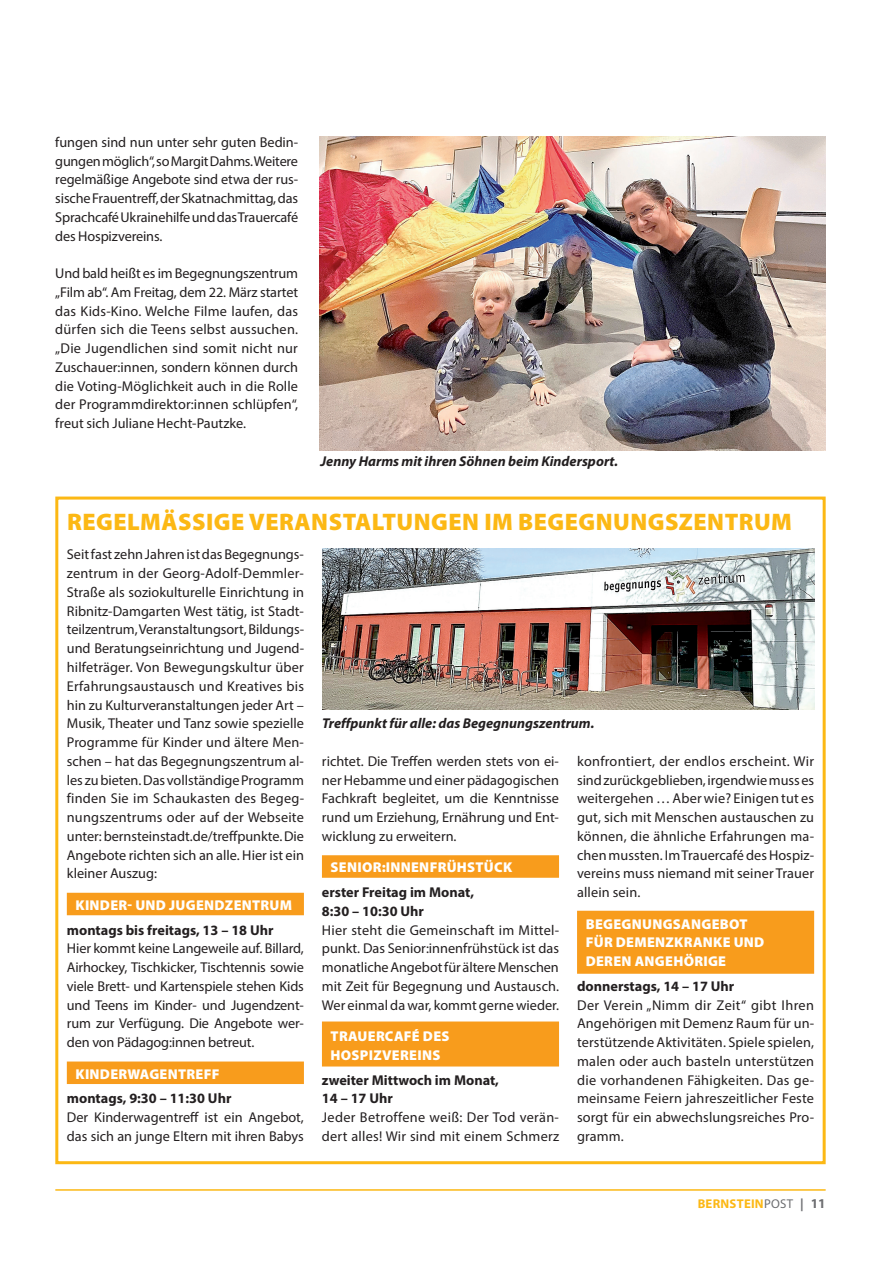
<style>
.page{position:relative;width:881px;height:1263px;background:#fff}
.page>*{position:absolute;margin:0;border:0;box-sizing:border-box;transform-origin:0 0}
.t1{font:900 24px "Myriad Pro";letter-spacing:.02em;color:#fcb814}
.t2{font:14.25px/18.8px "Myriad Pro";color:#231f20;text-align:justify}
.t3{font:900 14.25px/18.8px "Myriad Pro";letter-spacing:.02em;color:#fff}
.t4{font:700 14.25px/18.8px "Myriad Pro";color:#231f20}
.t5{font:italic 700 14.25px "Myriad Pro";color:#231f20}
.t6{font:700 12.75px "Myriad Pro";letter-spacing:.02em;color:#fcb814}
.s1{font-weight:400;color:#6c6d70}
.s2{color:#6c6d70}
.s3{font-size:13.5px;color:#6c6d70}
</style>
<div class="page">
<hr style="left:55px;top:1189px;width:770px;height:2px;background:#fcb814">
<div style="left:67px;top:893px;width:237px;height:22px;background:#f89c1c"></div>
<div style="left:67px;top:1061px;width:237px;height:23px;background:#f89c1c"></div>
<div style="left:322px;top:855px;width:237px;height:23px;background:#f89c1c"></div>
<div style="left:322px;top:1021px;width:237px;height:45px;background:#f89c1c"></div>
<div style="left:577px;top:911px;width:236px;height:63px;background:#f89c1c"></div>
<div style="left:55px;top:497px;width:770px;height:667px;border:3px solid #fcb814"></div>
<img style="left:319px;top:136px;width:506px;height:314px">
<img style="left:322px;top:549px;width:491px;height:161px">
<p class="t2" style="left:55px;top:133px;width:244px">fungen sind nun unter sehr guten Bedin&shy;gungen möglich“, so Margit Dahms. Weitere regelmäßige Angebote sind etwa der rus&shy;sische Frauentreff, der Skatnachmittag, das Sprachcafé Ukrainehilfe und das Trauercafé des Hospizvereins.</p>
<p class="t2" style="left:55px;top:264px;width:244px">Und bald heißt es im Begegnungszentrum „Film ab“. Am Freitag, dem 22. März startet das Kids-Kino. Welche Filme laufen, das dürfen sich die Teens selbst aussuchen. „Die Jugendlichen sind somit nicht nur Zuschauer:innen, sondern können durch die Voting-Möglichkeit auch in die Rolle der Programmdirektor:innen schlüpfen“, freut sich Juliane Hecht-Pautzke.</p>
<p class="t5" style="left:320px;top:452px;width:299px">Jenny Harms mit ihren Söhnen beim Kindersport.</p>
<h1 class="t1" style="left:67px;top:506px;width:726px">REGELMÄSSIGE VERANSTALTUNGEN IM BEGEGNUNGSZENTRUM</h1>
<p class="t2" style="left:67px;top:545px;width:239px">Seit fast zehn Jahren ist das Begegnungs&shy;zentrum in der Georg-Adolf-Demmler-Straße als soziokulturelle Einrichtung in Ribnitz-Damgarten West tätig, ist Stadt&shy;teilzentrum, Veranstaltungsort, Bildungs&shy;und Beratungseinrichtung und Jugend&shy;hilfeträger. Von Bewegungskultur über Erfahrungsaustausch und Kreatives bis hin zu Kulturveranstaltungen jeder Art – Musik, Theater und Tanz sowie spezielle Programme für Kinder und ältere Men&shy;schen – hat das Begegnungszentrum al&shy;les zu bieten. Das vollständige Programm finden Sie im Schaukasten des Begeg&shy;nungszentrums oder auf der Webseite unter: bernsteinstadt.de/treffpunkte. Die Angebote richten sich an alle. Hier ist ein kleiner Auszug:</p>
<p class="t3" style="left:75px;top:895px;width:218px">KINDER- UND JUGENDZENTRUM</p>
<p class="t4" style="left:67px;top:920px;width:208px">montags bis freitags, 13 – 18 Uhr</p>
<p class="t2" style="left:67px;top:939px;width:238px">Hier kommt keine Langeweile auf. Billard, Airhockey, Tischkicker, Tischtennis sowie viele Brett- und Kartenspiele stehen Kids und Teens im Kinder- und Jugendzent&shy;rum zur Verfügung. Die Angebote wer&shy;den von Pädagog:innen betreut.</p>
<p class="t3" style="left:75px;top:1064px;width:145px">KINDERWAGENTREFF</p>
<p class="t4" style="left:67px;top:1089px;width:166px">montags, 9:30 – 11:30 Uhr</p>
<p class="t2" style="left:67px;top:1108px;width:238px">Der Kinderwagentreff ist ein Angebot, das sich an junge Eltern mit ihren Babys</p>
<p class="t5" style="left:322px;top:714px;width:274px">Treffpunkt für alle: das Begegnungszentrum.</p>
<p class="t2" style="left:322px;top:751px;width:238px">richtet. Die Treffen werden stets von ei&shy;ner Hebamme und einer pädagogischen Fachkraft begleitet, um die Kenntnisse rund um Erziehung, Ernährung und Ent&shy;wicklung zu erweitern.</p>
<p class="t3" style="left:330px;top:857px;width:183px">SENIOR:INNENFRÜHSTÜCK</p>
<p class="t4" style="left:322px;top:882px;width:153px">erster Freitag im Monat,<br>8:30 – 10:30 Uhr</p>
<p class="t2" style="left:322px;top:920px;width:238px">Hier steht die Gemeinschaft im Mittel&shy;punkt. Das Senior:innenfrühstück ist das monatliche Angebot für ältere Menschen mit Zeit für Begegnung und Austausch.<br>Wer einmal da war, kommt gerne wieder.</p>
<p class="t3" style="left:330px;top:1026px;width:120px">TRAUERCAFÉ DES<br>HOSPIZVEREINS</p>
<p class="t4" style="left:322px;top:1070px;width:178px">zweiter Mittwoch im Monat,<br>14 – 17 Uhr</p>
<p class="t2" style="left:322px;top:1108px;width:238px">Jeder Betroffene weiß: Der Tod verän&shy;dert alles! Wir sind mit einem Schmerz</p>
<p class="t2" style="left:577px;top:751px;width:238px">konfrontiert, der endlos erscheint. Wir sind zurückgeblieben, irgendwie muss es weitergehen … Aber wie? Einigen tut es gut, sich mit Menschen austauschen zu können, die ähnliche Erfahrungen ma&shy;chen mussten. Im Trauercafé des Hospiz&shy;vereins muss niemand mit seiner Trauer allein sein.</p>
<p class="t3" style="left:585px;top:914px;width:180px">BEGEGNUNGSANGEBOT<br>FÜR DEMENZKRANKE UND<br>DEREN ANGEHÖRIGE</p>
<p class="t4" style="left:577px;top:976px;width:159px">donnerstags, 14 – 17 Uhr</p>
<p class="t2" style="left:577px;top:995px;width:238px">Der Verein „Nimm dir Zeit“ gibt Ihren Angehörigen mit Demenz Raum für un&shy;terstützende Aktivitäten. Spiele spielen, malen oder auch basteln unterstützen die vorhandenen Fähigkeiten. Das ge&shy;meinsame Feiern jahreszeitlicher Feste sorgt für ein abwechslungsreiches Pro&shy;gramm.</p>
<p class="t6" style="left:697px;top:1195px;width:129px">BERNSTEIN<span class="s1">POST</span> <span class="s2">|</span> <span class="s3">11</span></p>
</div>
